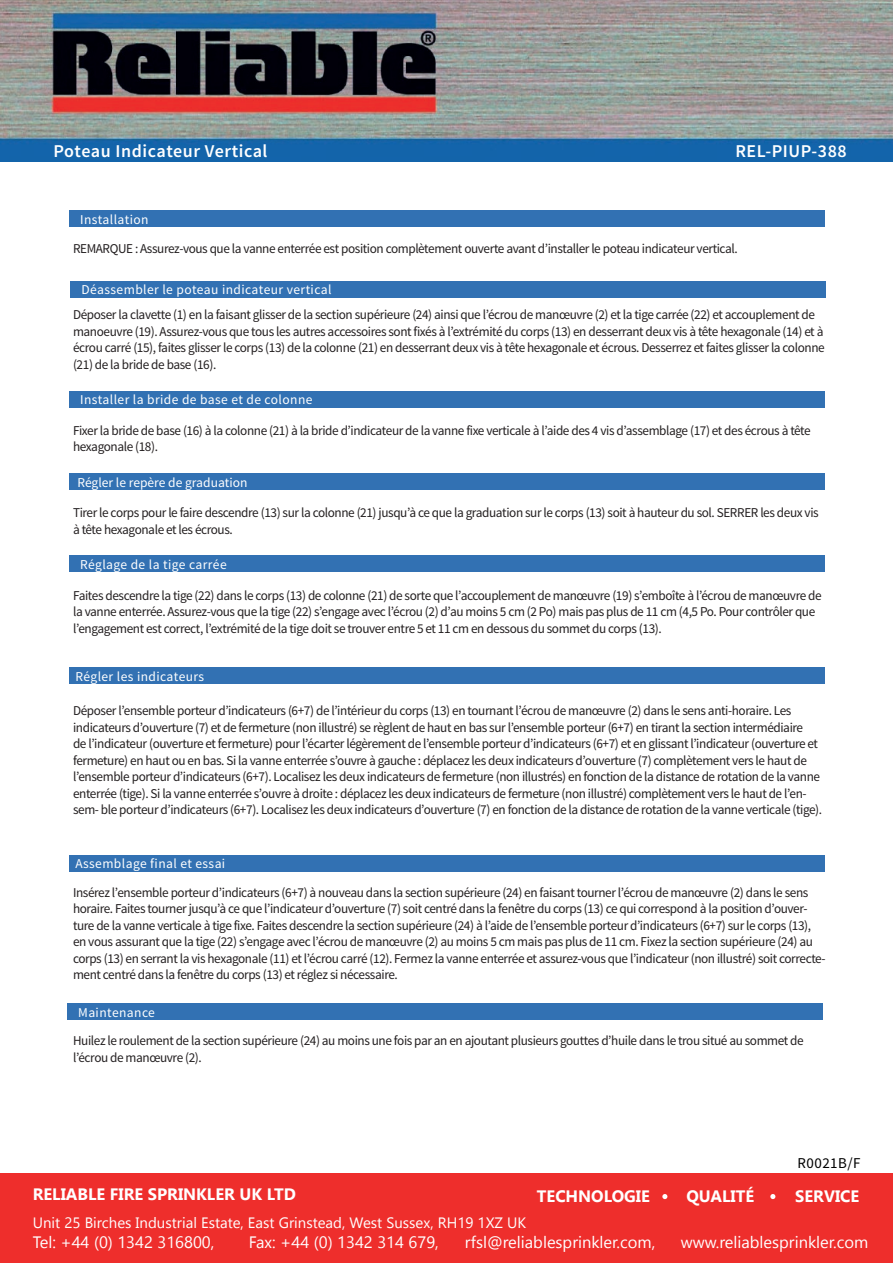
<style>
.page{position:relative;width:893px;height:1263px;background:#fff}
.page>*{position:absolute;margin:0;border:0;box-sizing:border-box;transform-origin:0 0}
.t1{font:600 18px "Source Sans Pro";letter-spacing:.03em;color:#fff}
.t2{font:18px "Myriad Pro";color:#fff}
.t3{font:16.5px "Nirmala UI";color:#fff}
.t4{font:700 16.5px "Nirmala UI";color:#fff}
.t5{font:15px "Nirmala UI";color:#fff}
.t6{font:15px "Source Sans Pro";letter-spacing:.03em;color:#000}
.t7{font:13.5px/16.5px "Source Sans Pro";letter-spacing:-.03em;color:#231f20}
.t8{font:13.5px "Source Sans Pro";letter-spacing:.03em;color:#fff}
.t9{font:13.5px "Source Sans Pro";color:#fff}
</style>
<div class="page">
<img style="left:0;top:0;width:892px;height:162px">
<div style="left:0;top:1173px;width:893px;height:90px;background:#ee2e2c"></div>
<svg style="left:662px;top:1194px;width:5px;height:5px"></svg>
<svg style="left:770px;top:1194px;width:5px;height:5px"></svg>
<div style="left:69px;top:210px;width:755px;height:17px;background:#3271b3"></div>
<div style="left:71px;top:281px;width:755px;height:17px;background:#3271b3"></div>
<div style="left:69px;top:391px;width:755px;height:17px;background:#3271b3"></div>
<div style="left:69px;top:473px;width:755px;height:17px;background:#3271b3"></div>
<div style="left:69px;top:555px;width:755px;height:17px;background:#3271b3"></div>
<div style="left:69px;top:667px;width:755px;height:17px;background:#3271b3"></div>
<div style="left:69px;top:855px;width:755px;height:17px;background:#3271b3"></div>
<div style="left:67px;top:1003px;width:755px;height:17px;background:#3271b3"></div>
<h1 class="t1" style="left:53px;top:140px;width:216px">Poteau Indicateur Vertical</h1>
<h1 class="t1" style="left:735px;top:140px;width:113px">REL-PIUP-388</h1>
<p class="t8" style="left:80px;top:211px;width:70px">Installation</p>
<p class="t7" style="left:73px;top:241px;width:666px">REMARQUE : Assurez-vous que la vanne enterrée est position complètement ouverte avant d’installer le poteau indicateur vertical.</p>
<p class="t8" style="left:82px;top:281px;width:251px">Déassembler le poteau indicateur vertical</p>
<p class="t7" style="left:73px;top:307px;width:753px">Déposer la clavette (1) en la faisant glisser de la section supérieure (24) ainsi que l’écrou de manœuvre (2) et la tige carrée (22) et accouplement de manoeuvre (19). Assurez-vous que tous les autres accessoires sont fixés à l’extrémité du corps (13) en desserrant deux vis à tête hexagonale (14) et à écrou carré (15), faites glisser le corps (13) de la colonne (21) en desserrant deux vis à tête hexagonale et écrous. Desserrez et faites glisser la colonne (21) de la bride de base (16).</p>
<p class="t8" style="left:80px;top:392px;width:234px">Installer la bride de base et de colonne</p>
<p class="t7" style="left:73px;top:422px;width:739px">Fixer la bride de base (16) à la colonne (21) à la bride d’indicateur de la vanne fixe verticale à l’aide des 4 vis d’assemblage (17) et des écrous à tête hexagonale (18).</p>
<p class="t9" style="left:77px;top:474px;width:172px">Régler le repère de graduation</p>
<p class="t7" style="left:73px;top:505px;width:747px">Tirer le corps pour le faire descendre (13) sur la colonne (21) jusqu’à ce que la graduation sur le corps (13) soit à hauteur du sol. SERRER les deux vis à tête hexagonale et les écrous.</p>
<p class="t8" style="left:80px;top:556px;width:148px">Réglage de la tige carrée</p>
<p class="t7" style="left:73px;top:587px;width:750px">Faites descendre la tige (22) dans le corps (13) de colonne (21) de sorte que l’accouplement de manœuvre (19) s’emboîte à l’écrou de manœuvre de la vanne enterrée. Assurez-vous que la tige (22) s’engage avec l’écrou (2) d’au moins 5 cm (2 Po) mais pas plus de 11 cm (4,5 Po. Pour contrôler que l’engagement est correct, l’extrémité de la tige doit se trouver entre 5 et 11 cm en dessous du sommet du corps (13).</p>
<p class="t8" style="left:75px;top:668px;width:130px">Régler les indicateurs</p>
<p class="t7" style="left:73px;top:703px;width:746px">Déposer l’ensemble porteur d’indicateurs (6+7) de l’intérieur du corps (13) en tournant l’écrou de manœuvre (2) dans le sens anti-horaire. Les indicateurs d’ouverture (7) et de fermeture (non illustré) se règlent de haut en bas sur l’ensemble porteur (6+7) en tirant la section intermédiaire de l’indicateur (ouverture et fermeture) pour l’écarter légèrement de l’ensemble porteur d’indicateurs (6+7) et en glissant l’indicateur (ouverture et fermeture) en haut ou en bas. Si la vanne enterrée s’ouvre à gauche : déplacez les deux indicateurs d’ouverture (7) complètement vers le haut de</p>
<p class="t7" style="left:73px;top:769px;width:751px">l’ensemble porteur d’indicateurs (6+7). Localisez les deux indicateurs de fermeture (non illustrés) en fonction de la distance de rotation de la vanne enterrée (tige). Si la vanne enterrée s’ouvre à droite : déplacez les deux indicateurs de fermeture (non illustré) complètement vers le haut de l’en&shy;sem- ble porteur d’indicateurs (6+7). Localisez les deux indicateurs d’ouverture (7) en fonction de la distance de rotation de la vanne verticale (tige).</p>
<p class="t8" style="left:75px;top:855px;width:151px">Assemblage final et essai</p>
<p class="t7" style="left:73px;top:884px;width:754px">Insérez l’ensemble porteur d’indicateurs (6+7) à nouveau dans la section supérieure (24) en faisant tourner l’écrou de manœuvre (2) dans le sens horaire. Faites tourner jusqu’à ce que l’indicateur d’ouverture (7) soit centré dans la fenêtre du corps (13) ce qui correspond à la position d’ouver&shy;ture de la vanne verticale à tige fixe. Faites descendre la section supérieure (24) à l’aide de l’ensemble porteur d’indicateurs (6+7) sur le corps (13), en vous assurant que la tige (22) s’engage avec l’écrou de manœuvre (2) au moins 5 cm mais pas plus de 11 cm. Fixez la section supérieure (24) au corps (13) en serrant la vis hexagonale (11) et l’écrou carré (12). Fermez la vanne enterrée et assurez-vous que l’indicateur (non illustré) soit correcte&shy;ment centré dans la fenêtre du corps (13) et réglez si nécessaire.</p>
<p class="t8" style="left:78px;top:1004px;width:78px">Maintenance</p>
<p class="t7" style="left:73px;top:1033px;width:732px">Huilez le roulement de la section supérieure (24) au moins une fois par an en ajoutant plusieurs gouttes d’huile dans le trou situé au sommet de l’écrou de manœuvre (2).</p>
<p class="t4" style="left:33px;top:1182px;width:265px">RELIABLE FIRE SPRINKLER UK LTD</p>
<p class="t5" style="left:33px;top:1210px;width:495px">Unit 25 Birches Industrial Estate, East Grinstead, West Sussex, RH19 1XZ UK</p>
<h1 class="t2" style="left:53px;top:1206px;width:248px">RELIABLE FIRE SPRINKLER UK LTD</h1>
<p class="t6" style="left:797px;top:1153px;width:64px">R0021B/F</p>
<p class="t4" style="left:537px;top:1183px;width:115px">TECHNOLOGIE</p>
<p class="t4" style="left:686px;top:1183px;width:69px">QUALITÉ</p>
<p class="t4" style="left:795px;top:1183px;width:66px">SERVICE</p>
<p class="t3" style="left:33px;top:1229px;width:183px">Tel: +44 (0) 1342 316800,</p>
<p class="t3" style="left:249px;top:1229px;width:192px">Fax: +44 (0) 1342 314 679,</p>
<p class="t3" style="left:465px;top:1229px;width:192px">rfsl@reliablesprinkler.com,</p>
<p class="t3" style="left:681px;top:1229px;width:189px">www.reliablesprinkler.com</p>
</div>
